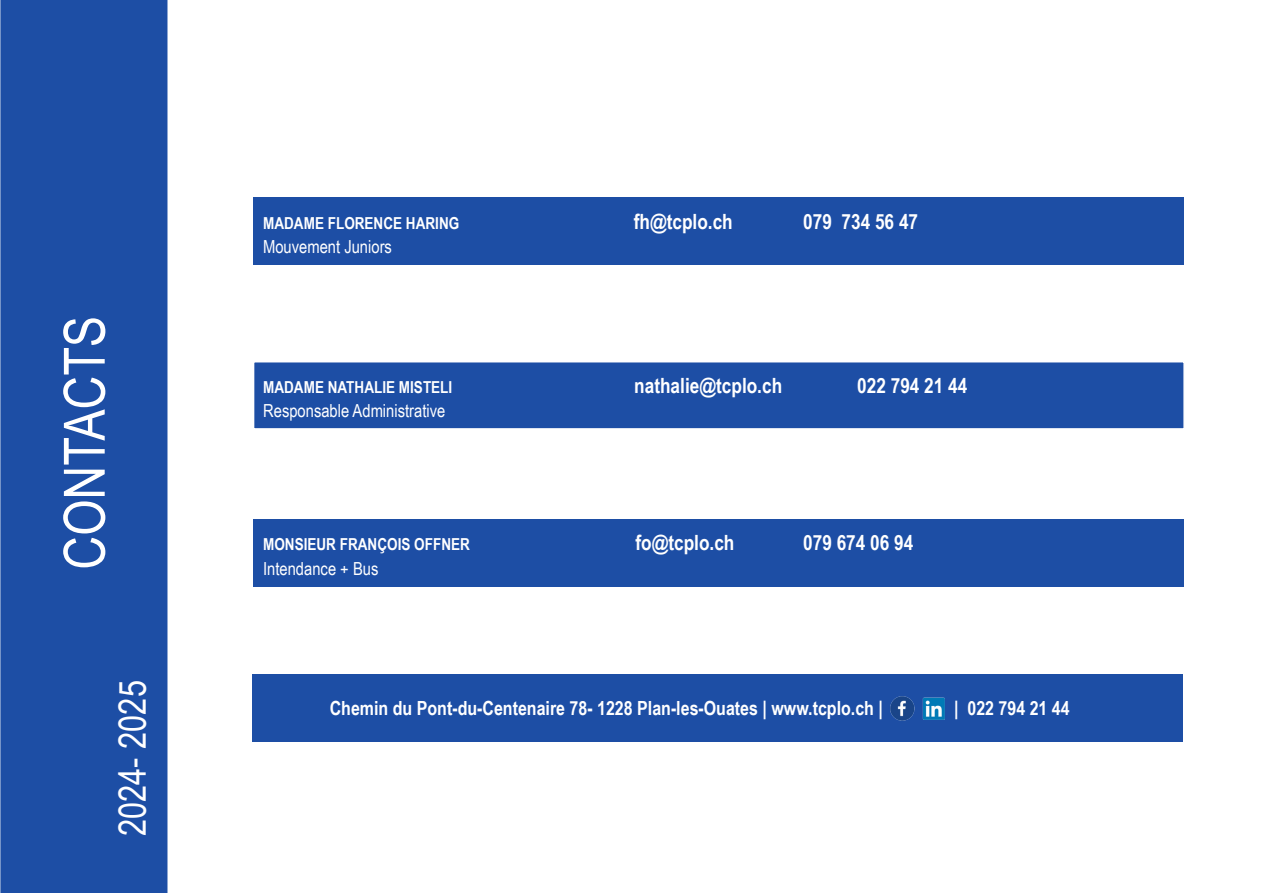
<style>
.page{position:relative;width:1263px;height:893px;background:#fff}
.page>*{position:absolute;margin:0;border:0;box-sizing:border-box;transform-origin:0 0}
.t1{font:57px "Arial Narrow";color:#fff}
.t2{font:37.5px "Arial Narrow";color:#fff}
.t3{font:700 21px "Arial Narrow";color:#fff}
.t4{font:700 19.5px "Arial Narrow";color:#fff}
.t5{font:18px "Arial Narrow";color:#fff}
.t6{font:700 16.5px "Arial Narrow";color:#fff}
</style>
<div class="page">
<div style="left:0;top:0;width:168px;height:893px;background:#1d4ea5"></div>
<div style="left:106px;top:0;width:52px;height:836px;background:#1d4ea5"></div>
<div style="left:253px;top:361px;width:932px;height:69px;background:#1d4ea5;border:2px solid #fff"></div>
<div style="left:254px;top:197px;width:930px;height:67px;background:#1d4ea5"></div>
<div style="left:254px;top:519px;width:930px;height:67px;background:#1d4ea5"></div>
<div style="left:252px;top:675px;width:931px;height:67px;background:#1d4ea5"></div>
<img style="left:890px;top:696px;width:55px;height:25px">
<p class="t1" style="left:43px;top:570px;width:255px;rotate:-90deg">CONTACTS</p>
<p class="t2" style="left:105px;top:836px;width:157px;rotate:-90deg">2024- 2025</p>
<p class="t6" style="left:263px;top:210px;width:198px">MADAME FLORENCE HARING</p>
<p class="t3" style="left:634px;top:205px;width:101px">fh@tcplo.ch</p>
<p class="t3" style="left:803px;top:205px;width:116px">079 734 56 47</p>
<p class="t5" style="left:263px;top:233px;width:130px">Mouvement Juniors</p>
<p class="t6" style="left:263px;top:375px;width:191px">MADAME NATHALIE MISTELI</p>
<p class="t3" style="left:634px;top:370px;width:149px">nathalie@tcplo.ch</p>
<p class="t3" style="left:857px;top:370px;width:112px">022 794 21 44</p>
<p class="t5" style="left:263px;top:398px;width:184px">Responsable Administrative</p>
<p class="t6" style="left:263px;top:532px;width:208px">MONSIEUR FRANÇOIS OFFNER</p>
<p class="t3" style="left:635px;top:527px;width:101px">fo@tcplo.ch</p>
<p class="t3" style="left:803px;top:527px;width:112px">079 674 06 94</p>
<p class="t5" style="left:263px;top:555px;width:117px">Intendance + Bus</p>
<p class="t4" style="left:330px;top:694px;width:555px">Chemin du Pont-du-Centenaire 78- 1228 Plan-les-Ouates | www.tcplo.ch |</p>
<p class="t4" style="left:954px;top:694px;width:117px">| 022 794 21 44</p>
</div>
